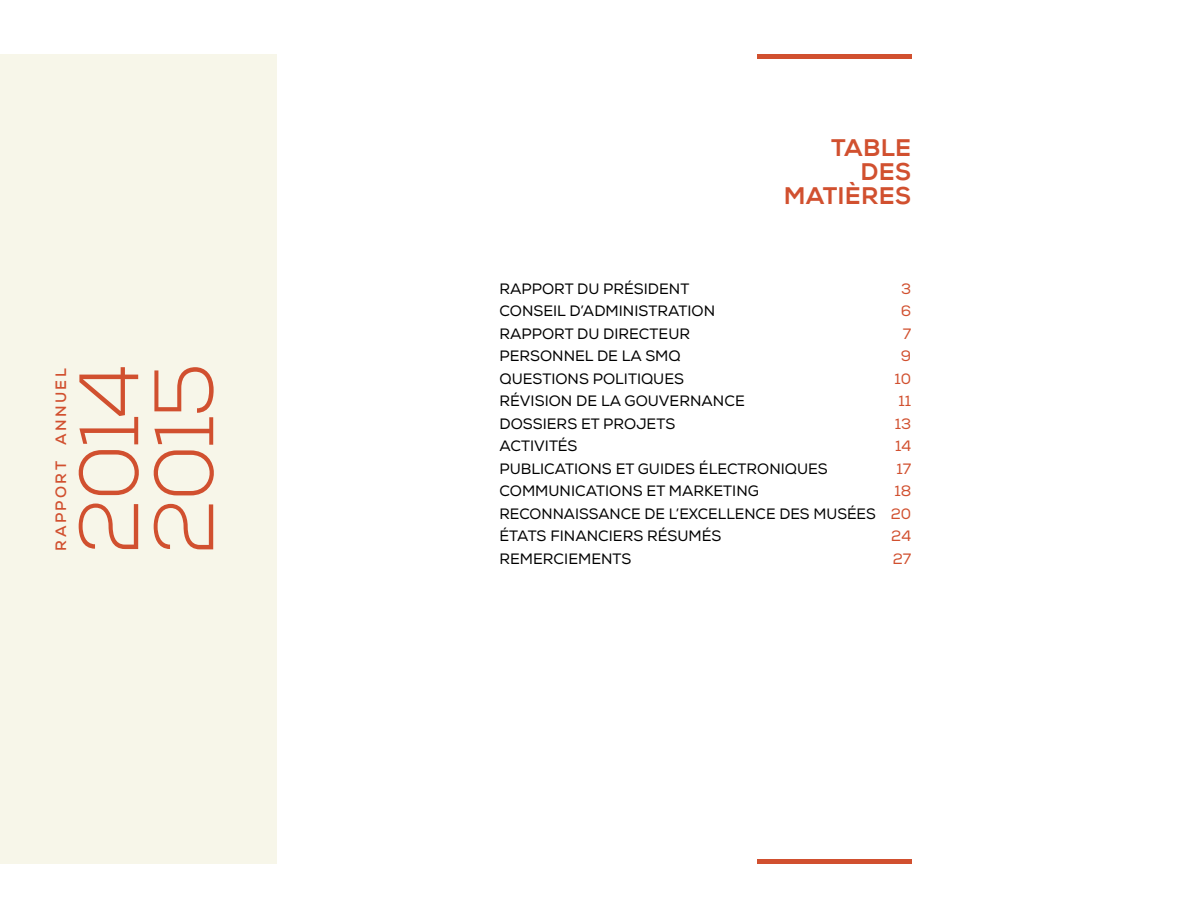
<style>
.page{position:relative;width:1188px;height:918px;background:#fff}
.page>*{position:absolute;margin:0;border:0;box-sizing:border-box;transform-origin:0 0}
.t1{font:300 84px/75px "Nexa";letter-spacing:-.04em;color:#d1502f}
.ST_1{font:800 24px/24px "Nexa";letter-spacing:.01em;color:#d1502f;text-align:right}
.t2{font:15px "Nexa";color:#000}
.t3{font:15px "Nexa";color:#d1502f}
.ST_2{font:700 15px "Nexa";letter-spacing:.16em;color:#d1502f}
.s1{color:#d1502f}
</style>
<div class="page">
<div style="left:757px;top:54px;width:154px;height:5px;background:#d1502f"></div>
<div style="left:757px;top:859px;width:154px;height:5px;background:#d1502f"></div>
<div style="left:0;top:54px;width:277px;height:810px;background:#f7f6e9"></div>
<p class="ST_2" style="left:51px;top:551px;width:184px;rotate:-90deg">RAPPORT ANNUEL</p>
<p class="t1" style="left:74px;top:555px;width:194px;rotate:-90deg">2014<br>2015</p>
<p class="ST_1" style="left:784px;top:136px;width:129px">TABLE<br>DES<br>MATIÈRES</p>
<p class="t2" style="left:500px;top:280px;width:191px">RAPPORT DU PRÉSIDENT</p>
<p class="t3" style="left:901px;top:280px;width:12px">3</p>
<p class="t2" style="left:500px;top:302px;width:217px">CONSEIL D’ADMINISTRATION</p>
<p class="t3" style="left:901px;top:302px;width:12px">6</p>
<p class="t2" style="left:500px;top:325px;width:192px">RAPPORT DU DIRECTEUR</p>
<p class="t3" style="left:903px;top:325px;width:10px">7</p>
<p class="t2" style="left:500px;top:347px;width:183px">PERSONNEL DE LA SMQ</p>
<p class="t3" style="left:901px;top:347px;width:12px">9</p>
<p class="t2" style="left:500px;top:370px;width:186px">QUESTIONS POLITIQUES</p>
<p class="t3" style="left:895px;top:370px;width:18px">10</p>
<p class="t2" style="left:500px;top:392px;width:247px">RÉVISION DE LA GOUVERNANCE</p>
<p class="t3" style="left:899px;top:392px;width:14px">11</p>
<p class="t2" style="left:500px;top:415px;width:177px">DOSSIERS ET PROJETS</p>
<p class="t3" style="left:895px;top:415px;width:18px">13</p>
<p class="t2" style="left:500px;top:437px;width:80px">ACTIVITÉS</p>
<p class="t3" style="left:895px;top:437px;width:18px">14</p>
<p class="t2" style="left:500px;top:460px;width:330px">PUBLICATIONS ET GUIDES ÉLECTRONIQUES</p>
<p class="t3" style="left:897px;top:460px;width:16px">17</p>
<p class="t2" style="left:500px;top:482px;width:261px">COMMUNICATIONS ET MARKETING</p>
<p class="t3" style="left:894px;top:482px;width:18px">18</p>
<p class="t2" style="left:500px;top:505px;width:413px">RECONNAISSANCE DE L’EXCELLENCE DES MUSÉES <span class="s1">20</span></p>
<p class="t2" style="left:500px;top:527px;width:223px">ÉTATS FINANCIERS RÉSUMÉS</p>
<p class="t3" style="left:891px;top:527px;width:22px">24</p>
<p class="t2" style="left:500px;top:550px;width:134px">REMERCIEMENTS</p>
<p class="t3" style="left:893px;top:550px;width:20px">27</p>
</div>
